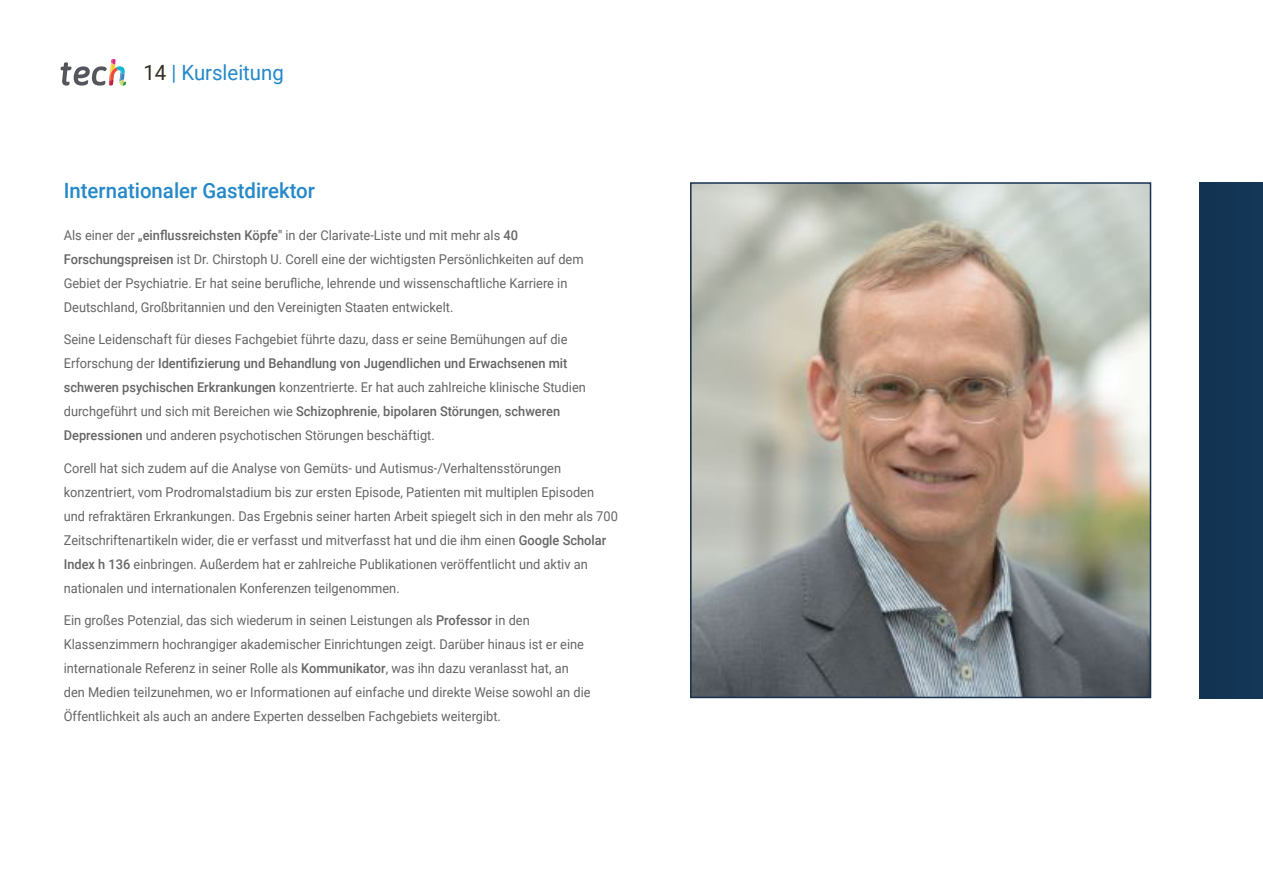
<style>
.page{position:relative;width:1263px;height:893px;background:#fff}
.page>*{position:absolute;margin:0;border:0;box-sizing:border-box;transform-origin:0 0}
.t1{font:500 21px "Roboto";color:#2488c9}
.t2{font:21px "Roboto";color:#2488c9}
.t3{font:13.5px/24px "Roboto";color:#656565;scale:.95 1}
.s1{color:#312e20}
.s2{font-weight:500}
</style>
<div class="page">
<img style="left:693px;top:185px;width:455px;height:510px">
<div style="left:690px;top:182px;width:461px;height:516px;border:2px solid #17304f"></div>
<div style="left:1199px;top:182px;width:64px;height:516px;background:#133554"></div>
<svg style="left:61px;top:59px;width:65px;height:27px"></svg>
<h1 class="t2" style="left:144px;top:57px;width:142px"><span class="s1">14</span> | Kursleitung</h1>
<h1 class="t1" style="left:64px;top:176px;width:253px">Internationaler Gastdirektor</h1>
<p class="t3" style="left:64px;top:222px;width:549px">Als einer der <span class="s2">„einflussreichsten Köpfe"</span> in der Clarivate-Liste und mit mehr als <span class="s2">40<br>Forschungspreisen</span> ist Dr. Chirstoph U. Corell eine der wichtigsten Persönlichkeiten auf dem Gebiet der Psychiatrie. Er hat seine berufliche, lehrende und wissenschaftliche Karriere in Deutschland, Großbritannien und den Vereinigten Staaten entwickelt.</p>
<p class="t3" style="left:64px;top:327px;width:551px">Seine Leidenschaft für dieses Fachgebiet führte dazu, dass er seine Bemühungen auf die Erforschung der <span class="s2">Identifizierung und Behandlung von Jugendlichen und Erwachsenen mit schweren psychischen Erkrankungen</span> konzentrierte. Er hat auch zahlreiche klinische Studien durchgeführt und sich mit Bereichen wie <span class="s2">Schizophrenie</span>, <span class="s2">bipolaren Störungen</span>, <span class="s2">schweren Depressionen</span> und anderen psychotischen Störungen beschäftigt.</p>
<p class="t3" style="left:64px;top:455px;width:585px">Corell hat sich zudem auf die Analyse von Gemüts- und Autismus-/Verhaltensstörungen konzentriert, vom Prodromalstadium bis zur ersten Episode, Patienten mit multiplen Episoden und refraktären Erkrankungen. Das Ergebnis seiner harten Arbeit spiegelt sich in den mehr als 700<br>Zeitschriftenartikeln wider, die er verfasst und mitverfasst hat und die ihm einen <span class="s2">Google Scholar Index h 136</span> einbringen. Außerdem hat er zahlreiche Publikationen veröffentlicht und aktiv an nationalen und internationalen Konferenzen teilgenommen.</p>
<p class="t3" style="left:64px;top:608px;width:556px">Ein großes Potenzial, das sich wiederum in seinen Leistungen als <span class="s2">Professor</span> in den Klassenzimmern hochrangiger akademischer Einrichtungen zeigt. Darüber hinaus ist er eine internationale Referenz in seiner Rolle als <span class="s2">Kommunikator</span>, was ihn dazu veranlasst hat, an den Medien teilzunehmen, wo er Informationen auf einfache und direkte Weise sowohl an die Öffentlichkeit als auch an andere Experten desselben Fachgebiets weitergibt.</p>
</div>
